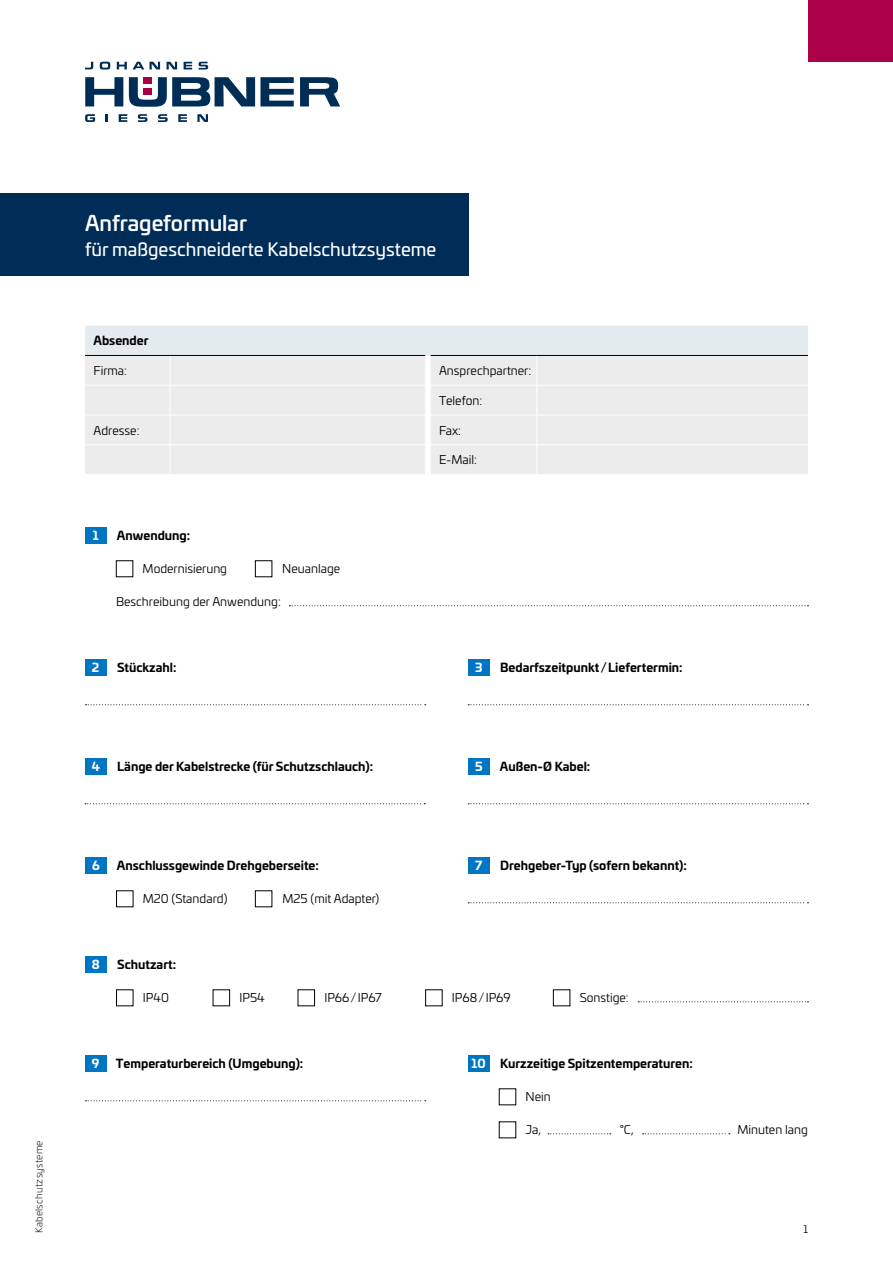
<style>
.page{position:relative;width:893px;height:1263px;background:#fff}
.page>*{position:absolute;margin:0;border:0;box-sizing:border-box;transform-origin:0 0}
.t1{font:500 21px "Univia Pro";color:#fff}
.t2{font:18px "Univia Pro";color:#fff}
.t3{font:700 12px "Univia Pro";color:#000}
.t4{font:12px "Univia Pro";color:#000}
.t5{font:700 12px "Univia Pro";color:#fff}
.t6{font:10.5px "Univia Pro";color:#000}
.t7{font:300 9.75px "Univia Pro";letter-spacing:.03em;color:#000}
</style>
<div class="page">
<svg style="left:85px;top:77px;width:38px;height:29px"></svg>
<svg style="left:300px;top:77px;width:40px;height:29px"></svg>
<svg style="left:129px;top:77px;width:165px;height:30px"></svg>
<svg style="left:100px;top:62px;width:10px;height:8px"></svg>
<svg style="left:117px;top:62px;width:10px;height:7px"></svg>
<svg style="left:133px;top:62px;width:27px;height:7px"></svg>
<svg style="left:167px;top:62px;width:10px;height:7px"></svg>
<svg style="left:184px;top:62px;width:8px;height:7px"></svg>
<svg style="left:199px;top:62px;width:9px;height:8px"></svg>
<svg style="left:85px;top:62px;width:8px;height:7px"></svg>
<div style="left:143px;top:77px;width:9px;height:7px;background:#aa0047"></div>
<div style="left:143px;top:88px;width:9px;height:7px;background:#aa0047"></div>
<svg style="left:158px;top:114px;width:10px;height:8px"></svg>
<svg style="left:138px;top:114px;width:9px;height:8px"></svg>
<svg style="left:119px;top:114px;width:8px;height:8px"></svg>
<svg style="left:178px;top:114px;width:9px;height:8px"></svg>
<svg style="left:197px;top:114px;width:11px;height:8px"></svg>
<svg style="left:106px;top:114px;width:2px;height:8px"></svg>
<svg style="left:85px;top:114px;width:10px;height:8px"></svg>
<div style="left:808px;top:0;width:85px;height:62px;background:#aa0148"></div>
<div style="left:0;top:193px;width:468px;height:83px;background:#002c58"></div>
<div style="left:85px;top:326px;width:723px;height:148px;background:#ececec"></div>
<hr style="left:85px;top:355px;width:85px;height:1px;background:#000">
<hr style="left:170px;top:355px;width:255px;height:1px;background:#000">
<hr style="left:431px;top:355px;width:106px;height:1px;background:#000">
<hr style="left:537px;top:355px;width:271px;height:1px;background:#000">
<div style="left:85px;top:527px;width:21px;height:16px;background:#0076c3"></div>
<div style="left:85px;top:857px;width:22px;height:17px;background:#0076c3"></div>
<div style="left:468px;top:1055px;width:21px;height:16px;background:#0076c3"></div>
<div style="left:85px;top:956px;width:22px;height:17px;background:#0076c3"></div>
<div style="left:116px;top:560px;width:17px;height:17px;border:1px solid #000"></div>
<div style="left:255px;top:560px;width:17px;height:17px;border:1px solid #000"></div>
<svg style="left:289px;top:605px;width:519px;height:1px"></svg>
<div style="left:468px;top:659px;width:21px;height:17px;background:#0076c3"></div>
<div style="left:85px;top:659px;width:21px;height:17px;background:#0076c3"></div>
<div style="left:85px;top:758px;width:22px;height:17px;background:#0076c3"></div>
<div style="left:85px;top:1055px;width:21px;height:16px;background:#0076c3"></div>
<div style="left:468px;top:758px;width:21px;height:17px;background:#0076c3"></div>
<div style="left:468px;top:857px;width:21px;height:17px;background:#0076c3"></div>
<svg style="left:468px;top:704px;width:340px;height:1px"></svg>
<svg style="left:85px;top:704px;width:341px;height:1px"></svg>
<svg style="left:85px;top:803px;width:340px;height:1px"></svg>
<svg style="left:85px;top:1100px;width:341px;height:1px"></svg>
<svg style="left:468px;top:803px;width:340px;height:1px"></svg>
<svg style="left:468px;top:902px;width:340px;height:1px"></svg>
<svg style="left:638px;top:1001px;width:170px;height:1px"></svg>
<svg style="left:548px;top:1133px;width:63px;height:1px"></svg>
<svg style="left:642px;top:1133px;width:88px;height:1px"></svg>
<p class="t7" style="left:32px;top:1233px;width:94px;rotate:-90deg">Kabelschutzsysteme</p>
<h1 class="t1" style="left:85px;top:207px;width:164px">Anfrageformular</h1>
<h2 class="t2" style="left:85px;top:235px;width:353px">für maßgeschneiderte Kabelschutzsysteme</h2>
<p class="t3" style="left:94px;top:331px;width:56px">Absender</p>
<p class="t4" style="left:94px;top:362px;width:35px">Firma:</p>
<p class="t4" style="left:439px;top:362px;width:94px">Ansprechpartner:</p>
<p class="t4" style="left:439px;top:392px;width:45px">Telefon:</p>
<p class="t4" style="left:94px;top:422px;width:47px">Adresse:</p>
<p class="t4" style="left:439px;top:422px;width:23px">Fax:</p>
<p class="t4" style="left:439px;top:451px;width:39px">E-Mail:</p>
<p class="t5" style="left:93px;top:526px;width:7px">1</p>
<p class="t3" style="left:117px;top:526px;width:75px">Anwendung:</p>
<p class="t4" style="left:143px;top:560px;width:86px">Modernisierung</p>
<p class="t4" style="left:282px;top:560px;width:60px">Neuanlage</p>
<p class="t4" style="left:116px;top:593px;width:166px">Beschreibung der Anwendung:</p>
<p class="t3" style="left:117px;top:658px;width:61px">Stückzahl:</p>
<p class="t3" style="left:500px;top:658px;width:184px">Bedarfszeitpunkt /Liefertermin:</p>
<p class="t5" style="left:92px;top:658px;width:9px">2</p>
<p class="t5" style="left:475px;top:658px;width:9px">3</p>
<p class="t5" style="left:92px;top:757px;width:10px">4</p>
<p class="t3" style="left:117px;top:757px;width:258px">Länge der Kabelstrecke (für Schutzschlauch):</p>
<p class="t5" style="left:475px;top:757px;width:9px">5</p>
<p class="t3" style="left:500px;top:757px;width:92px">Außen-Ø Kabel:</p>
<p class="t5" style="left:92px;top:856px;width:9px">6</p>
<p class="t3" style="left:117px;top:856px;width:203px">Anschlussgewinde Drehgeberseite:</p>
<p class="t4" style="left:143px;top:890px;width:86px">M20 (Standard)</p>
<p class="t4" style="left:282px;top:890px;width:98px">M25 (mit Adapter)</p>
<p class="t5" style="left:475px;top:856px;width:9px">7</p>
<p class="t3" style="left:500px;top:856px;width:188px">Drehgeber-Typ (sofern bekannt):</p>
<p class="t5" style="left:92px;top:955px;width:9px">8</p>
<p class="t3" style="left:117px;top:955px;width:60px">Schutzart:</p>
<p class="t4" style="left:143px;top:989px;width:28px">IP40</p>
<p class="t4" style="left:239px;top:989px;width:27px">IP54</p>
<p class="t4" style="left:324px;top:989px;width:59px">IP66/ IP67</p>
<p class="t4" style="left:452px;top:989px;width:60px">IP68/ IP69</p>
<p class="t4" style="left:580px;top:989px;width:51px">Sonstige:</p>
<p class="t5" style="left:92px;top:1054px;width:9px">9</p>
<p class="t3" style="left:116px;top:1054px;width:189px">Temperaturbereich (Umgebung):</p>
<p class="t5" style="left:472px;top:1054px;width:16px">10</p>
<p class="t3" style="left:500px;top:1054px;width:194px">Kurzzeitige Spitzentemperaturen:</p>
<p class="t4" style="left:526px;top:1088px;width:27px">Nein</p>
<p class="t4" style="left:526px;top:1121px;width:17px">Ja,</p>
<p class="t4" style="left:620px;top:1121px;width:16px">°C,</p>
<p class="t4" style="left:737px;top:1121px;width:72px">Minuten lang</p>
<p class="t6" style="left:803px;top:1222px;width:6px">1</p>
</div>
